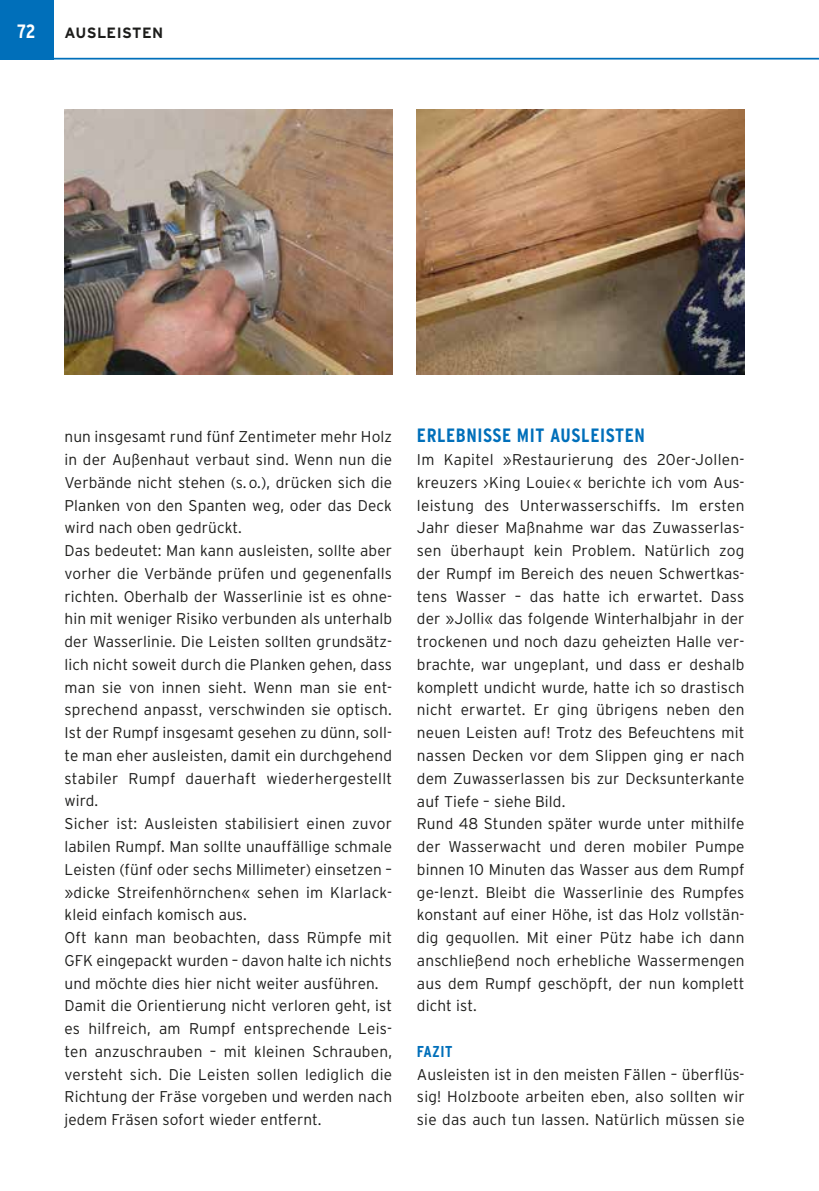
<style>
.page{position:relative;width:819px;height:1191px;background:#fff}
.page>*{position:absolute;margin:0;border:0;box-sizing:border-box;transform-origin:0 0}
.t1{font:700 condensed 19.25px "Interstate";letter-spacing:.03em;color:#006fba}
.t2{font:700 condensed 19.25px "Interstate";color:#fff}
.t3{font:700 condensed 15.75px "Interstate";letter-spacing:.03em;color:#006fba}
.t4{font:300 15.58px/22.8px "Interstate";letter-spacing:.01em;color:#1d1d1b}
.t5{font:700 14.88px "Interstate";letter-spacing:.025em;color:#1d1d1b}
</style>
<div class="page">
<div style="left:0;top:0;width:53px;height:60px;background:#006fba"></div>
<hr style="left:0;top:58px;width:819px;height:2px;background:#006fba">
<img style="left:64px;top:109px;width:328px;height:265px">
<img style="left:417px;top:109px;width:327px;height:265px">
<p class="t2" style="left:17px;top:21px;width:20px">72</p>
<p class="t5" style="left:64px;top:24px;width:100px">AUSLEISTEN</p>
<p class="t4" style="left:64px;top:425px;width:329px">nun insgesamt rund fünf Zentimeter mehr Holz in der Außenhaut verbaut sind. Wenn nun die Verbände nicht stehen (s. o.), drücken sich die Planken von den Spanten weg, oder das Deck wird nach oben gedrückt.<br>Das bedeutet: Man kann ausleisten, sollte aber vorher die Verbände prüfen und gegenenfalls richten. Oberhalb der Wasserlinie ist es ohne&shy;hin mit weniger Risiko verbunden als unterhalb der Wasserlinie. Die Leisten sollten grundsätz&shy;lich nicht soweit durch die Planken gehen, dass man sie von innen sieht. Wenn man sie ent&shy;sprechend anpasst, verschwinden sie optisch.<br>Ist der Rumpf insgesamt gesehen zu dünn, soll&shy;te man eher ausleisten, damit ein durchgehend stabiler Rumpf dauerhaft wiederhergestellt wird.<br>Sicher ist: Ausleisten stabilisiert einen zuvor labilen Rumpf. Man sollte unauffällige schmale Leisten (fünf oder sechs Millimeter) einsetzen – »dicke Streifenhörnchen« sehen im Klarlack&shy;kleid einfach komisch aus.<br>Oft kann man beobachten, dass Rümpfe mit GFK eingepackt wurden – davon halte ich nichts und möchte dies hier nicht weiter ausführen.<br>Damit die Orientierung nicht verloren geht, ist es hilfreich, am Rumpf entsprechende Leis&shy;ten anzuschrauben – mit kleinen Schrauben, versteht sich. Die Leisten sollen lediglich die Richtung der Fräse vorgeben und werden nach jedem Fräsen sofort wieder entfernt.</p>
<p class="t1" style="left:417px;top:425px;width:229px">ERLEBNISSE MIT AUSLEISTEN</p>
<p class="t4" style="left:417px;top:448px;width:329px">Im Kapitel »Restaurierung des 20er-Jollen&shy;kreuzers ›King Louie‹« berichte ich vom Aus&shy;leistung des Unterwasserschiffs. Im ersten Jahr dieser Maßnahme war das Zuwasserlas&shy;sen überhaupt kein Problem. Natürlich zog der Rumpf im Bereich des neuen Schwertkas&shy;tens Wasser – das hatte ich erwartet. Dass der »Jolli« das folgende Winterhalbjahr in der trockenen und noch dazu geheizten Halle ver&shy;brachte, war ungeplant, und dass er deshalb komplett undicht wurde, hatte ich so drastisch nicht erwartet. Er ging übrigens neben den neuen Leisten auf! Trotz des Befeuchtens mit nassen Decken vor dem Slippen ging er nach dem Zuwasserlassen bis zur Decksunterkante auf Tiefe – siehe Bild.<br>Rund 48 Stunden später wurde unter mithilfe der Wasserwacht und deren mobiler Pumpe binnen 10 Minuten das Wasser aus dem Rumpf ge-lenzt. Bleibt die Wasserlinie des Rumpfes konstant auf einer Höhe, ist das Holz vollstän&shy;dig gequollen. Mit einer Pütz habe ich dann anschließend noch erhebliche Wassermengen aus dem Rumpf geschöpft, der nun komplett dicht ist.</p>
<p class="t3" style="left:417px;top:1042px;width:37px">FAZIT</p>
<p class="t4" style="left:417px;top:1062px;width:329px;text-align:justify">Ausleisten ist in den meisten Fällen – überflüs&shy;sig! Holzboote arbeiten eben, also sollten wir sie das auch tun lassen. Natürlich müssen sie</p>
</div>
